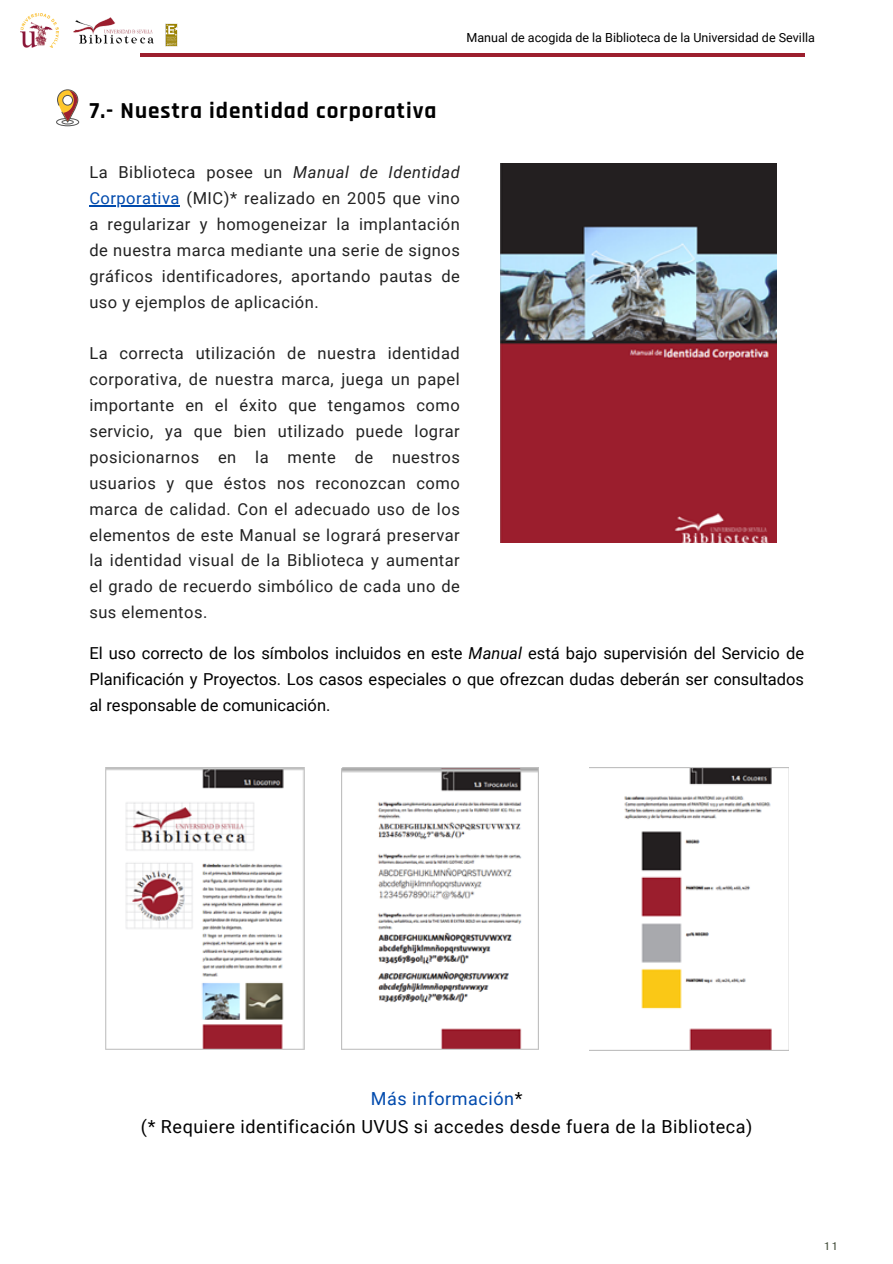
<style>
.page{position:relative;width:893px;height:1264px;background:#fff}
.page>*{position:absolute;margin:0;border:0;box-sizing:border-box;transform-origin:0 0}
.t1{font:700 23.1px "Rajdhani";letter-spacing:.045em;color:#000}
.t2{font:18px "Roboto";letter-spacing:.03em;color:#000}
.t3{font:18px "Roboto";letter-spacing:.03em;color:#004aad}
.t4{font:16.5px/25.8px "Roboto";letter-spacing:.03em;color:#222;text-align:justify}
.t5{font:16.5px/25.8px "Roboto";color:#000;text-align:justify}
.t6{font:12.6px "Roboto";color:#000}
.t7{font:11.1px "Fahkwang";color:#485241}
.s1{font-style:italic}
.s2{color:#004aad}
.s3{color:#000}
</style>
<div class="page">
<svg style="left:56px;top:89px;width:23px;height:37px"></svg>
<hr style="left:140px;top:53px;width:664px;height:4px;background:#9c1f2e">
<img style="left:74px;top:17px;width:80px;height:27px">
<img style="left:20px;top:14px;width:39px;height:34px">
<img style="left:165px;top:23px;width:13px;height:24px">
<img style="left:500px;top:163px;width:276px;height:379px">
<img style="left:105px;top:767px;width:200px;height:283px">
<img style="left:342px;top:767px;width:197px;height:283px">
<img style="left:589px;top:767px;width:199px;height:283px">
<hr style="left:89px;top:205px;width:91px;height:1px;background:#004aad">
<p class="t1" style="left:89px;top:96px;width:349px">7.- Nuestra identidad corporativa</p>
<p class="t6" style="left:466px;top:30px;width:350px">Manual de acogida de la Biblioteca de la Universidad de Sevilla</p>
<p class="t4" style="left:89px;top:159px;width:372px">La Biblioteca posee un <span class="s1">Manual de Identidad </span><span class="s2">Corporativa</span> (MIC)* realizado en 2005 que vino a regularizar y homogeneizar la implantación de nuestra marca mediante una serie de signos gráficos identificadores, aportando pautas de uso y ejemplos de aplicación.</p>
<p class="t4" style="left:89px;top:341px;width:372px">La correcta utilización de nuestra identidad corporativa, de nuestra marca, juega un papel importante en el éxito que tengamos como servicio, ya que bien utilizado puede lograr posicionarnos en la mente de nuestros usuarios y que éstos nos reconozcan como marca de calidad. Con el adecuado uso de los elementos de este Manual se logrará preservar la identidad visual de la Biblioteca y aumentar el grado de recuerdo simbólico de cada uno de sus elementos.</p>
<p class="t5" style="left:89px;top:640px;width:716px">El uso correcto de los símbolos incluidos en este <span class="s1">Manual</span> está bajo supervisión del Servicio de Planificación y Proyectos. Los casos especiales o que ofrezcan dudas deberán ser consultados al responsable de comunicación.</p>
<p class="t3" style="left:371px;top:1088px;width:153px">Más información<span class="s3">*</span></p>
<p class="t2" style="left:141px;top:1116px;width:613px">(* Requiere identificación UVUS si accedes desde fuera de la Biblioteca)</p>
<p class="t7" style="left:823px;top:1238px;width:17px">11</p>
</div>
